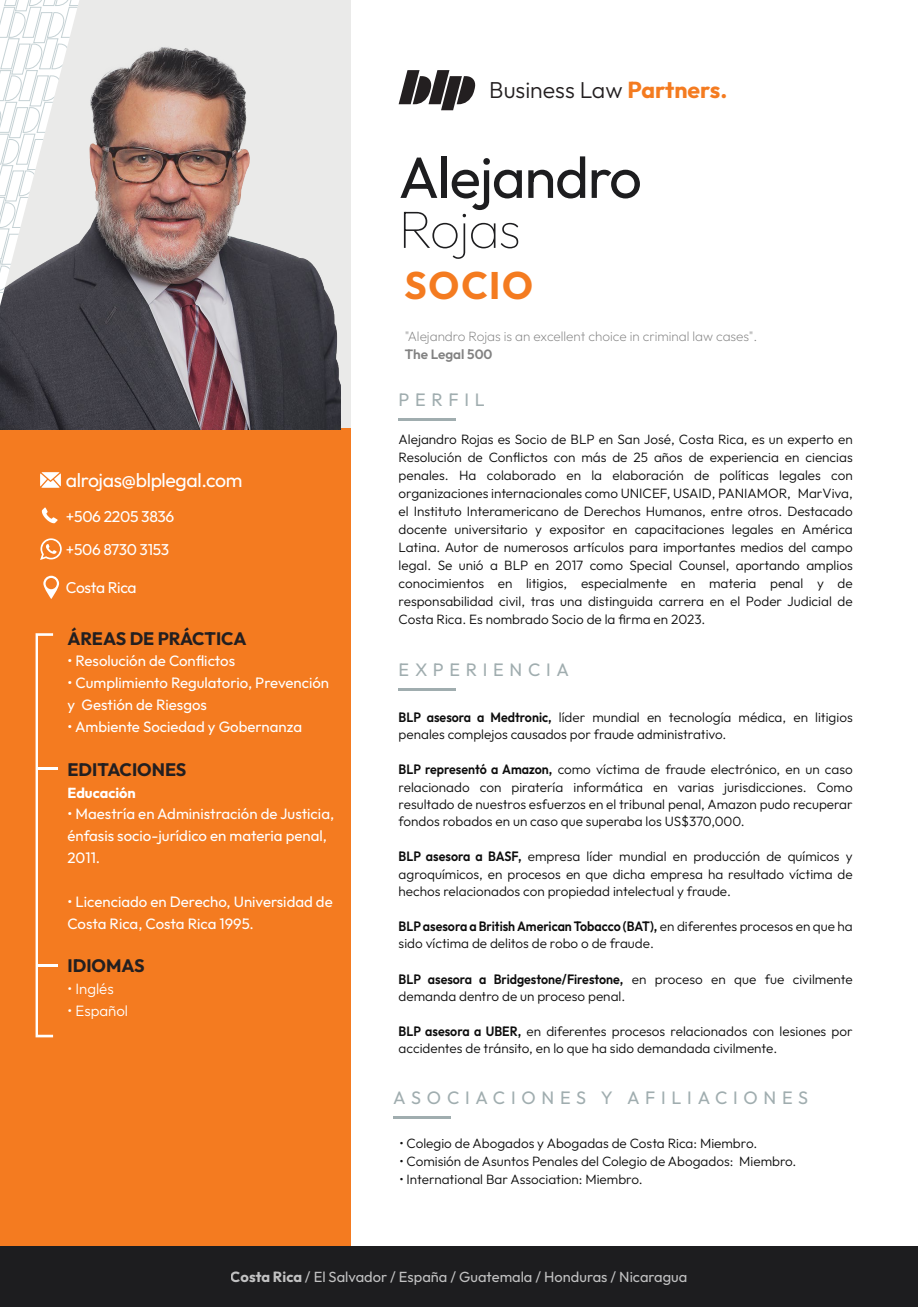
<style>
.page{position:relative;width:918px;height:1307px;background:#fff}
.page>*{position:absolute;margin:0;border:0;box-sizing:border-box;transform-origin:0 0}
.t1{font:58.05px "Outfit";letter-spacing:-.02em;color:#1d1d1f}
.t2{font:100 53.25px "Outfit";letter-spacing:-.02em;color:#1d1d1f}
.t3{font:700 38.25px "Outfit";letter-spacing:.045em;color:#f47b20}
.t4{font:300 23.1px "Outfit";color:#231f20}
.t5{font:19.5px "Outfit";letter-spacing:-.02em;color:#fff}
.t6{font:18px "Outfit";letter-spacing:.32em;color:#a0adaf}
.t7{font:700 18px "Outfit";color:#231f20}
.t8{font:15.75px "Outfit";letter-spacing:-.02em;color:#fff}
.t9{font:15px/21.9px "Outfit";color:#fff}
.t10{font:300 15px "Outfit";color:#fff}
.t11{font:14.7px "Outfit";color:#fff}
.t12{font:700 14.4px "Outfit";color:#fff}
.t13{font:300 13.5px/18px "Outfit";color:#0d0d0d}
.t14{font:200 13.5px "Outfit";color:#828282}
.t15{font:600 13.5px "Outfit";color:#828282}
.s1{font-weight:700;color:#f47b20}
.s2{font-weight:600}
.s3{font-weight:700}
</style>
<div class="page">
<div style="left:0;top:324px;width:350px;height:983px;background:#f47b20"></div>
<div style="left:0;top:0;width:350px;height:428px;background:#eaeae9"></div>
<img style="left:0;top:47px;width:341px;height:382px">
<svg style="left:0;top:0;width:79px;height:306px"></svg>
<svg style="left:36px;top:633px;width:17px;height:404px"></svg>
<hr style="left:37px;top:767px;width:20px;height:3px;background:#fff">
<hr style="left:37px;top:964px;width:20px;height:3px;background:#fff">
<hr style="left:399px;top:418px;width:57px;height:3px;background:#a0adaf">
<hr style="left:399px;top:688px;width:57px;height:2px;background:#a0adaf">
<hr style="left:393px;top:1116px;width:57px;height:3px;background:#a0adaf">
<svg style="left:399px;top:70px;width:77px;height:40px"></svg>
<div style="left:0;top:1245px;width:918px;height:62px;background:#1d1d1f"></div>
<svg style="left:42px;top:507px;width:16px;height:16px"></svg>
<svg style="left:40px;top:472px;width:21px;height:16px"></svg>
<svg style="left:40px;top:538px;width:22px;height:22px"></svg>
<svg style="left:43px;top:576px;width:16px;height:23px"></svg>
<h3 class="t4" style="left:489px;top:76px;width:239px">Business Law <span class="s1">Partners.</span></h3>
<h1 class="t1" style="left:399px;top:141px;width:245px">Alejandro</h1>
<h2 class="t2" style="left:399px;top:198px;width:124px">Rojas</h2>
<h3 class="t3" style="left:404px;top:260px;width:130px">SOCIO</h3>
<p class="t14" style="left:405px;top:328px;width:354px">"Alejandro Rojas is an excellent choice in criminal law cases".</p>
<p class="t15" style="left:405px;top:345px;width:89px">The Legal 500</p>
<h3 class="t5" style="left:66px;top:468px;width:178px">alrojas@blplegal.com</h3>
<p class="t8" style="left:66px;top:507px;width:110px">+506 2205 3836</p>
<p class="t8" style="left:66px;top:539px;width:105px">+506 8730 3153</p>
<p class="t8" style="left:66px;top:577px;width:72px">Costa Rica</p>
<h3 class="t7" style="left:68px;top:626px;width:180px">ÁREAS DE PRÁCTICA</h3>
<p class="t9" style="left:68px;top:650px;width:169px">• Resolución de Conflictos</p>
<p class="t9" style="left:68px;top:672px;width:263px">• Cumplimiento Regulatorio, Prevención y Gestión de Riesgos</p>
<p class="t9" style="left:68px;top:716px;width:236px">• Ambiente Sociedad y Gobernanza</p>
<h3 class="t7" style="left:68px;top:757px;width:120px">EDITACIONES</h3>
<p class="t12" style="left:68px;top:783px;width:70px">Educación</p>
<p class="t9" style="left:68px;top:803px;width:268px">• Maestría en Administración de Justicia, énfasis socio-jurídico en materia penal,<br>2011.</p>
<p class="t9" style="left:68px;top:891px;width:267px">• Licenciado en Derecho, Universidad de<br>Costa Rica, Costa Rica 1995.</p>
<h3 class="t7" style="left:68px;top:954px;width:79px">IDIOMAS</h3>
<p class="t10" style="left:68px;top:980px;width:48px">• Inglés</p>
<p class="t10" style="left:68px;top:1001px;width:62px">• Español</p>
<h3 class="t6" style="left:399px;top:389px;width:88px">PERFIL</h3>
<p class="t13" style="left:399px;top:430px;width:456px;text-align:justify">Alejandro Rojas es Socio de BLP en San José, Costa Rica, es un experto en Resolución de Conflictos con más de 25 años de experiencia en ciencias penales. Ha colaborado en la elaboración de políticas legales con organizaciones internacionales como UNICEF, USAID, PANIAMOR, MarViva, el Instituto Interamericano de Derechos Humanos, entre otros. Destacado docente universitario y expositor en capacitaciones legales en América Latina. Autor de numerosos artículos para importantes medios del campo legal. Se unió a BLP en 2017 como Special Counsel, aportando amplios conocimientos en litigios, especialmente en materia penal y de responsabilidad civil, tras una distinguida carrera en el Poder Judicial de Costa Rica. Es nombrado Socio de la firma en 2023.</p>
<h3 class="t6" style="left:399px;top:658px;width:172px">EXPERIENCIA</h3>
<p class="t13" style="left:399px;top:708px;width:456px;line-height:17.2px"><span class="s2">BLP asesora a Medtronic,</span> líder mundial en tecnología médica, en litigios penales complejos causados por fraude administrativo.</p>
<p class="t13" style="left:399px;top:761px;width:456px;line-height:17.2px;text-align:justify"><span class="s2">BLP representó a Amazon,</span> como víctima de fraude electrónico, en un caso relacionado con piratería informática en varias jurisdicciones. Como resultado de nuestros esfuerzos en el tribunal penal, Amazon pudo recuperar fondos robados en un caso que superaba los US$370,000.</p>
<p class="t13" style="left:399px;top:848px;width:456px;line-height:17.2px;text-align:justify"><span class="s2">BLP asesora a BASF,</span> empresa líder mundial en producción de químicos y agroquímicos, en procesos en que dicha empresa ha resultado víctima de hechos relacionados con propiedad intelectual y fraude.</p>
<p class="t13" style="left:399px;top:918px;width:456px;line-height:17.2px"><span class="s2">BLP asesora a British American Tobacco (BAT),</span> en diferentes procesos en que ha sido víctima de delitos de robo o de fraude.</p>
<p class="t13" style="left:399px;top:970px;width:456px;line-height:17.2px"><span class="s2">BLP asesora a Bridgestone/Firestone,</span> en proceso en que fue civilmente demanda dentro de un proceso penal.</p>
<p class="t13" style="left:399px;top:1023px;width:456px;line-height:17.2px"><span class="s2">BLP asesora a UBER,</span> en diferentes procesos relacionados con lesiones por accidentes de tránsito, en lo que ha sido demandada civilmente.</p>
<h3 class="t6" style="left:393px;top:1086px;width:416px">ASOCIACIONES Y AFILIACIONES</h3>
<p class="t13" style="left:399px;top:1134px;width:359px">• Colegio de Abogados y Abogadas de Costa Rica: Miembro.</p>
<p class="t13" style="left:399px;top:1152px;width:399px">• Comisión de Asuntos Penales del Colegio de Abogados: Miembro.</p>
<p class="t13" style="left:399px;top:1170px;width:245px">• International Bar Association: Miembro.</p>
<p class="t11" style="left:231px;top:1268px;width:458px"><span class="s3">Costa Rica</span> / El Salvador / España / Guatemala / Honduras / Nicaragua</p>
</div>
